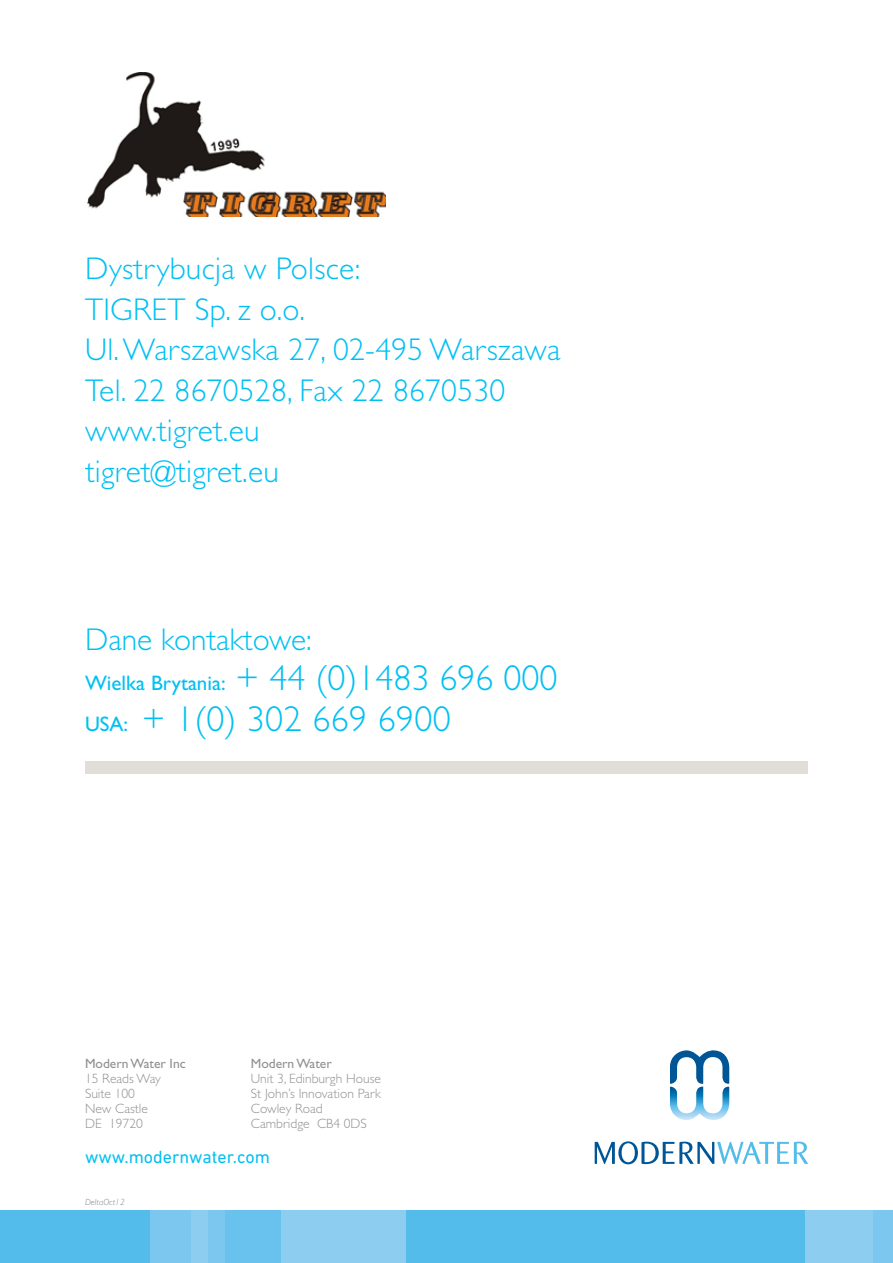
<style>
.page{position:relative;width:893px;height:1263px;background:#fff}
.page>*{position:absolute;margin:0;border:0;box-sizing:border-box;transform-origin:0 0}
.t1{font:300 36px/40.5px "Gill Sans";color:#00c0f3}
.t2{font:300 31.5px/40.5px "Gill Sans";letter-spacing:.01em;color:#00c0f3}
.t3{font:18px "DIN Next LT Pro";color:#00c0f3}
.t4{font:300 13.5px/15px "Gill Sans";color:#919195}
.t5{font:13.5px "Gill Sans";color:#919195}
.t6{font:italic 300 9px "Gill Sans";color:#808285}
.s1{font-weight:400;font-size:21px}
</style>
<div class="page">
<div style="left:191px;top:1210px;width:215px;height:53px;background:#8dcdf0"></div>
<div style="left:0;top:1210px;width:173px;height:53px;background:#54bceb"></div>
<div style="left:151px;top:1210px;width:40px;height:53px;background:#7bc7ef"></div>
<div style="left:208px;top:1210px;width:17px;height:53px;background:#7bc7ef"></div>
<div style="left:406px;top:1210px;width:399px;height:53px;background:#54bceb"></div>
<div style="left:805px;top:1210px;width:68px;height:53px;background:#8dcdf0"></div>
<div style="left:873px;top:1210px;width:20px;height:53px;background:#7bc7ef"></div>
<div style="left:225px;top:1210px;width:56px;height:53px;background:#69c1ed"></div>
<svg style="left:670px;top:1050px;width:59px;height:70px"></svg>
<svg style="left:595px;top:1141px;width:213px;height:23px"></svg>
<div style="left:85px;top:761px;width:723px;height:13px;background:#e1ddd8"></div>
<img style="left:87px;top:72px;width:299px;height:145px">
<p class="t2" style="left:85px;top:249px;width:477px">Dystrybucja w Polsce:<br>TIGRET Sp. z o.o.<br>Ul. Warszawska 27, 02-495 Warszawa<br>Tel. 22 8670528, Fax 22 8670530 www.tigret.eu<br>tigret@tigret.eu</p>
<p class="t2" style="left:85px;top:619px;width:228px">Dane kontaktowe:</p>
<p class="t1" style="left:85px;top:658px;width:474px"><span class="s1">Wielka Brytania:</span> + 44 (0)1483 696 000<br><span class="s1">USA:</span> + 1(0) 302 669 6900</p>
<p class="t5" style="left:85px;top:1056px;width:102px">Modern Water Inc</p>
<p class="t4" style="left:85px;top:1071px;width:77px">15 Reads Way<br>Suite 100<br>New Castle<br>DE 19720</p>
<p class="t5" style="left:251px;top:1056px;width:82px">Modern Water</p>
<p class="t4" style="left:251px;top:1071px;width:132px">Unit 3, Edinburgh House<br>St John’s Innovation Park<br>Cowley Road<br>Cambridge CB4 0DS</p>
<p class="t3" style="left:85px;top:1147px;width:186px">www.modernwater.com</p>
<p class="t6" style="left:85px;top:1197px;width:41px">DeltaOct12</p>
</div>
